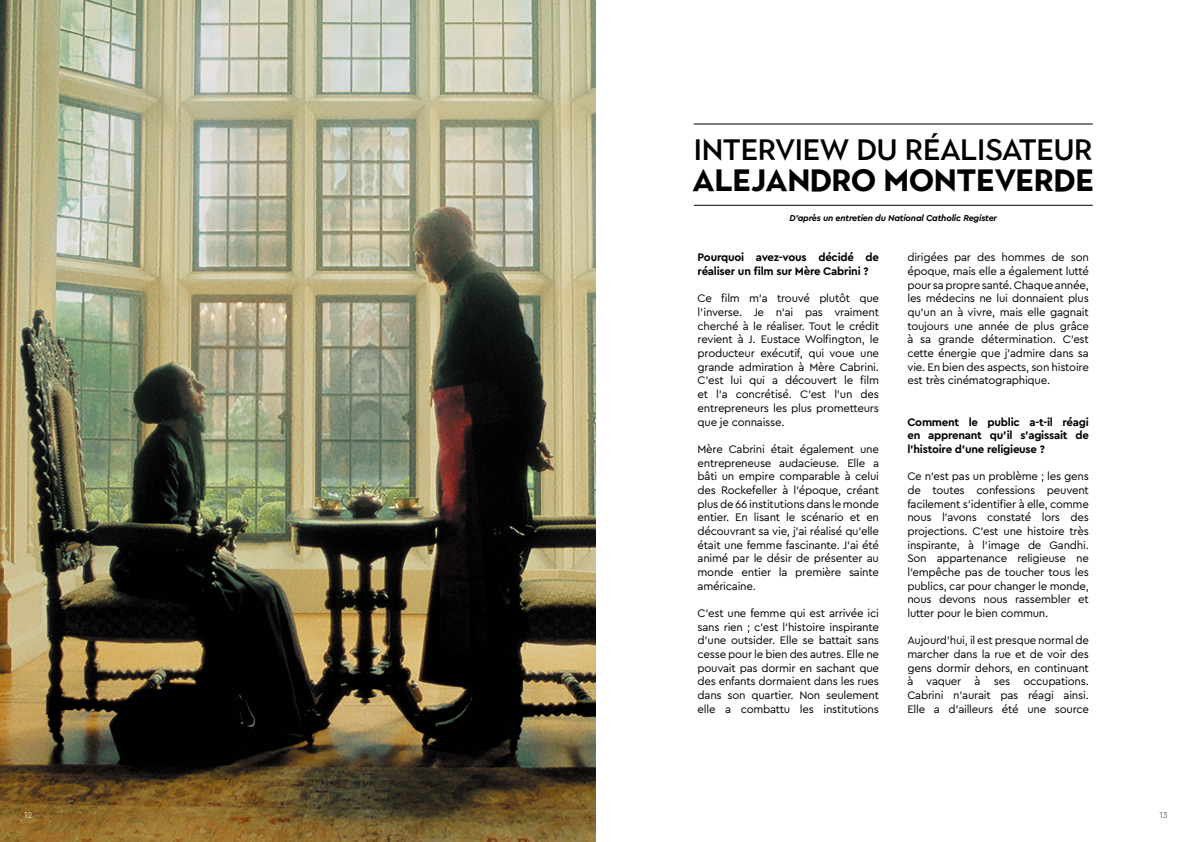
<style>
.page{position:relative;width:1191px;height:842px;background:#fff}
.page>*{position:absolute;margin:0;border:0;box-sizing:border-box;transform-origin:0 0}
.t1{font:700 30.7px "Town 10 Display";color:#000}
.t2{font:500 29.4px "Town 10 Display";color:#000}
.t3{font:11.4px/13.7px "Cera Pro";letter-spacing:-.02em;color:#000;text-align:justify}
.t4{font:700 11.4px/13.7px "Cera Pro";letter-spacing:-.02em;color:#000}
.t5{font:italic 700 9px "Cera Pro";letter-spacing:-.02em;color:#000}
.t6{font:9px "Cera Pro";color:#e4d0ad}
.t7{font:9px "Cera Pro";color:#6d736f}
</style>
<div class="page">
<img style="left:0;top:0;width:595px;height:842px">
<hr style="left:694px;top:124px;width:398px;height:1px;background:#000">
<hr style="left:694px;top:205px;width:398px;height:1px;background:#000">
<h2 class="t2" style="left:694px;top:132px;width:400px">INTERVIEW DU RÉALISATEUR</h2>
<h1 class="t1" style="left:692px;top:163px;width:403px">ALEJANDRO MONTEVERDE</h1>
<p class="t5" style="left:789px;top:212px;width:209px">D’après un entretien du National Catholic Register</p>
<p class="t4" style="left:697px;top:250px;width:183px">Pourquoi avez-vous décidé de réaliser un film sur Mère Cabrini ?</p>
<p class="t3" style="left:697px;top:291px;width:183px">Ce film m’a trouvé plutôt que l’inverse. Je n’ai pas vraiment cherché à le réaliser. Tout le crédit revient à J. Eustace Wolfington, le producteur exécutif, qui voue une grande admiration à Mère Cabrini.<br>C’est lui qui a découvert le film et l’a concrétisé. C’est l’un des entrepreneurs les plus prometteurs que je connaisse.</p>
<p class="t3" style="left:697px;top:442px;width:183px">Mère Cabrini était également une entrepreneuse audacieuse. Elle a bâti un empire comparable à celui des Rockefeller à l’époque, créant plus de 66 institutions dans le monde entier. En lisant le scénario et en découvrant sa vie, j’ai réalisé qu’elle était une femme fascinante. J’ai été animé par le désir de présenter au monde entier la première sainte américaine.</p>
<p class="t3" style="left:697px;top:606px;width:183px">C’est une femme qui est arrivée ici sans rien ; c’est l’histoire inspirante d’une outsider. Elle se battait sans cesse pour le bien des autres. Elle ne pouvait pas dormir en sachant que des enfants dormaient dans les rues dans son quartier. Non seulement elle a combattu les institutions</p>
<p class="t3" style="left:907px;top:250px;width:183px">dirigées par des hommes de son époque, mais elle a également lutté pour sa propre santé. Chaque année, les médecins ne lui donnaient plus qu’un an à vivre, mais elle gagnait toujours une année de plus grâce à sa grande détermination. C’est cette énergie que j’admire dans sa vie. En bien des aspects, son histoire est très cinématographique.</p>
<p class="t4" style="left:907px;top:414px;width:183px;text-align:justify">Comment le public a-t-il réagi en apprenant qu’il s’agissait de l’histoire d’une religieuse ?</p>
<p class="t3" style="left:907px;top:469px;width:183px">Ce n’est pas un problème ; les gens de toutes confessions peuvent facilement s’identifier à elle, comme nous l’avons constaté lors des projections. C’est une histoire très inspirante, à l’image de Gandhi.<br>Son appartenance religieuse ne l’empêche pas de toucher tous les publics, car pour changer le monde, nous devons nous rassembler et lutter pour le bien commun.</p>
<p class="t3" style="left:907px;top:633px;width:183px">Aujourd’hui, il est presque normal de marcher dans la rue et de voir des gens dormir dehors, en continuant à vaquer à ses occupations.<br>Cabrini n’aurait pas réagi ainsi.<br>Elle a d’ailleurs été une source</p>
<p class="t6" style="left:24px;top:809px;width:10px">12</p>
<p class="t7" style="left:1159px;top:809px;width:10px">13</p>
</div>
